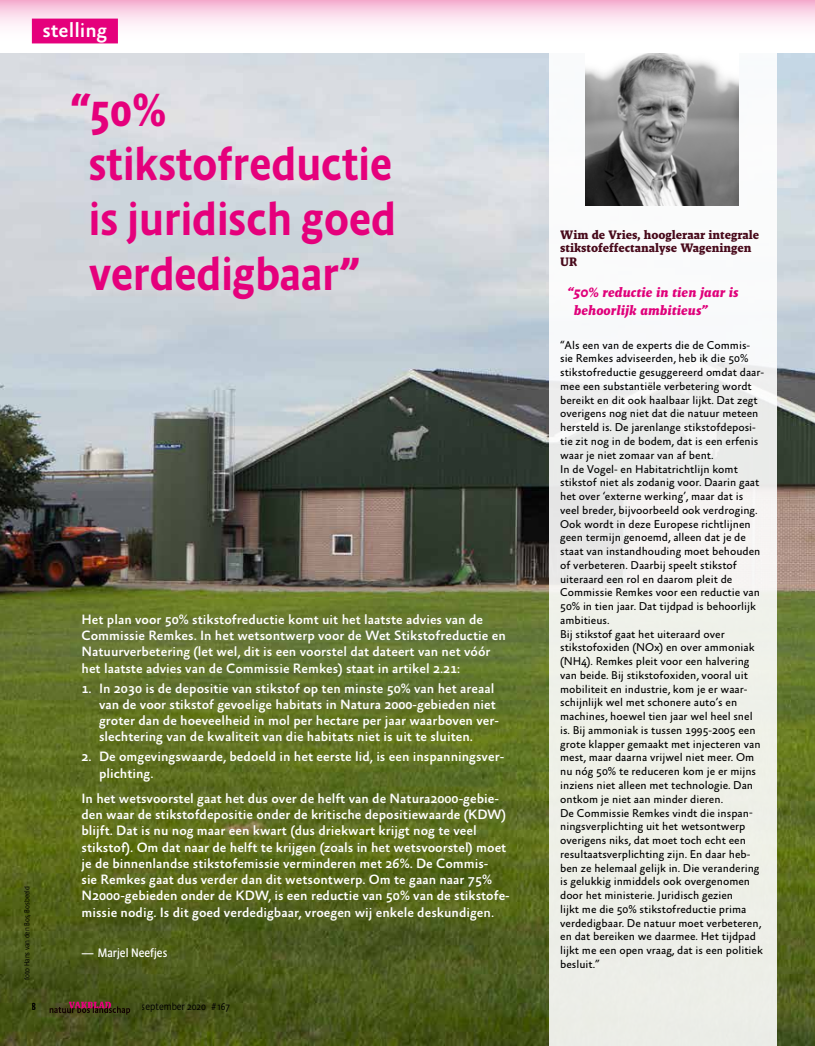
<style>
.page{position:relative;width:815px;height:1046px;background:#fff}
.page>*{position:absolute;margin:0;border:0;box-sizing:border-box;transform-origin:0 0}
.t1{font:500 47.25px/54.8px "Absara Sans Head";color:#e5007c}
.t2{font:500 21px "Absara Sans";color:#fff}
.t3{font:500 13.75px/16.2px "Absara Sans";color:#fff}
.t4{font:italic 700 13.75px/17.5px "Malaga";color:#e5007c}
.t5{font:700 12.5px/13.8px "Malaga";color:#4a0b1c}
.t6{font:12.5px "Absara Sans TF Head";color:#fff}
.t7{font:11.5px/13.8px "Absara Sans";color:#000}
.t8{font:300 10.38px "Absara Sans Head";color:#000}
.t9{font:500 10.38px "Absara Sans TF Head";color:#000}
.t10{font:10px "Absara Sans TF Light SC";color:#000}
.t11{font:300 7.5px "Absara Sans LF Head";color:#000}
</style>
<div class="page">
<img style="left:0;top:53px;width:815px;height:992px">
<svg style="left:0;top:0;width:815px;height:44px"></svg>
<div style="left:32px;top:19px;width:86px;height:24px;background:#e5007c"></div>
<div style="left:549px;top:53px;width:227px;height:992px;background:linear-gradient(to bottom,#f8f8fb,#ebece3)"></div>
<img style="left:586px;top:53px;width:152px;height:153px">
<svg style="left:50px;top:1001px;width:80px;height:13px"></svg>
<h2 class="t2" style="left:42px;top:19px;width:67px">stelling</h2>
<h1 class="t1" style="left:89px;top:82px;width:309px;text-indent:-18px">“50% stikstofreductie is juridisch goed verdedigbaar”</h1>
<p class="t11" style="left:22px;top:980px;width:96px;rotate:-90deg">foto Hans van den Bos, Bosbeeld</p>
<p class="t3" style="left:81px;top:611px;width:426px">Het plan voor 50% stikstofreductie komt uit het laatste advies van de Commissie Remkes. In het wetsontwerp voor de Wet Stikstofreductie en Natuurverbetering (let wel, dit is een voorstel dat dateert van net vóór het laatste advies van de Commissie Remkes) staat in artikel 2.21:</p>
<p class="t3" style="left:99px;top:680px;width:401px;text-indent:-18px">1. In 2030 is de depositie van stikstof op ten minste 50% van het areaal van de voor stikstof gevoelige habitats in Natura 2000-gebieden niet groter dan de hoeveelheid in mol per hectare per jaar waarboven ver&shy;slechtering van de kwaliteit van die habitats niet is uit te sluiten.</p>
<p class="t3" style="left:99px;top:749px;width:407px;text-indent:-18px">2. De omgevingswaarde, bedoeld in het eerste lid, is een inspanningsver&shy;plichting.</p>
<p class="t3" style="left:81px;top:790px;width:430px">In het wetsvoorstel gaat het dus over de helft van de Natura2000-gebie&shy;den waar de stikstofdepositie onder de kritische depositiewaarde (KDW) blijft. Dat is nu nog maar een kwart (dus driekwart krijgt nog te veel stikstof). Om dat naar de helft te krijgen (zoals in het wetsvoorstel) moet je de binnenlandse stikstofemissie verminderen met 26%. De Commis-<br>sie Remkes gaat dus verder dan dit wetsontwerp. Om te gaan naar 75% N2000-gebieden onder de KDW, is een reductie van 50% van de stikstofe&shy;missie nodig. Is dit goed verdedigbaar, vroegen wij enkele deskundigen.</p>
<p class="t6" style="left:81px;top:944px;width:87px">— Marjel Neefjes</p>
<p class="t9" style="left:32px;top:999px;width:6px">8</p>
<p class="t8" style="left:142px;top:999px;width:90px">september 2020 # 167</p>
<p class="t5" style="left:560px;top:227px;width:201px">Wim de Vries, hoogleraar integrale stikstofeffectanalyse Wageningen<br>UR</p>
<p class="t4" style="left:574px;top:284px;width:166px;text-indent:-6px">“50% reductie in tien jaar is behoorlijk ambitieus”</p>
<p class="t7" style="left:560px;top:338px;width:206px">“Als een van de experts die de Commis&shy;sie Remkes adviseerden, heb ik die 50% stikstofreductie gesuggereerd omdat daar&shy;mee een substantiële verbetering wordt bereikt en dit ook haalbaar lijkt. Dat zegt overigens nog niet dat die natuur meteen hersteld is. De jarenlange stikstofdeposi&shy;tie zit nog in de bodem, dat is een erfenis waar je niet zomaar van af bent.<br>In de Vogel- en Habitatrichtlijn komt stikstof niet als zodanig voor. Daarin gaat het over ‘externe werking’, maar dat is veel breder, bijvoorbeeld ook verdroging.<br>Ook wordt in deze Europese richtlijnen geen termijn genoemd, alleen dat je de staat van instandhouding moet behouden of verbeteren. Daarbij speelt stikstof uiteraard een rol en daarom pleit de Commissie Remkes voor een reductie van 50% in tien jaar. Dat tijdpad is behoorlijk ambitieus.<br>Bij stikstof gaat het uiteraard over stikstofoxiden (NOx) en over ammoniak (NH4). Remkes pleit voor een halvering van beide. Bij stikstofoxiden, vooral uit mobiliteit en industrie, kom je er waar&shy;schijnlijk wel met schonere auto’s en machines, hoewel tien jaar wel heel snel is. Bij ammoniak is tussen 1995-2005 een grote klapper gemaakt met injecteren van mest, maar daarna vrijwel niet meer. Om nu nóg 50% te reduceren kom je er mijns inziens niet alleen met technologie. Dan ontkom je niet aan minder dieren.<br>De Commissie Remkes vindt die inspan&shy;ningsverplichting uit het wetsontwerp overigens niks, dat moet toch echt een resultaatsverplichting zijn. En daar heb&shy;ben ze helemaal gelijk in. Die verandering is gelukkig inmiddels ook overgenomen door het ministerie. Juridisch gezien<br>lijkt me die 50% stikstofreductie prima verdedigbaar. De natuur moet verbeteren, en dat bereiken we daarmee. Het tijdpad lijkt me een open vraag, dat is een politiek besluit.”</p>
<p class="t10" style="left:572px;top:510px;width:58px">advertentie</p>
</div>
